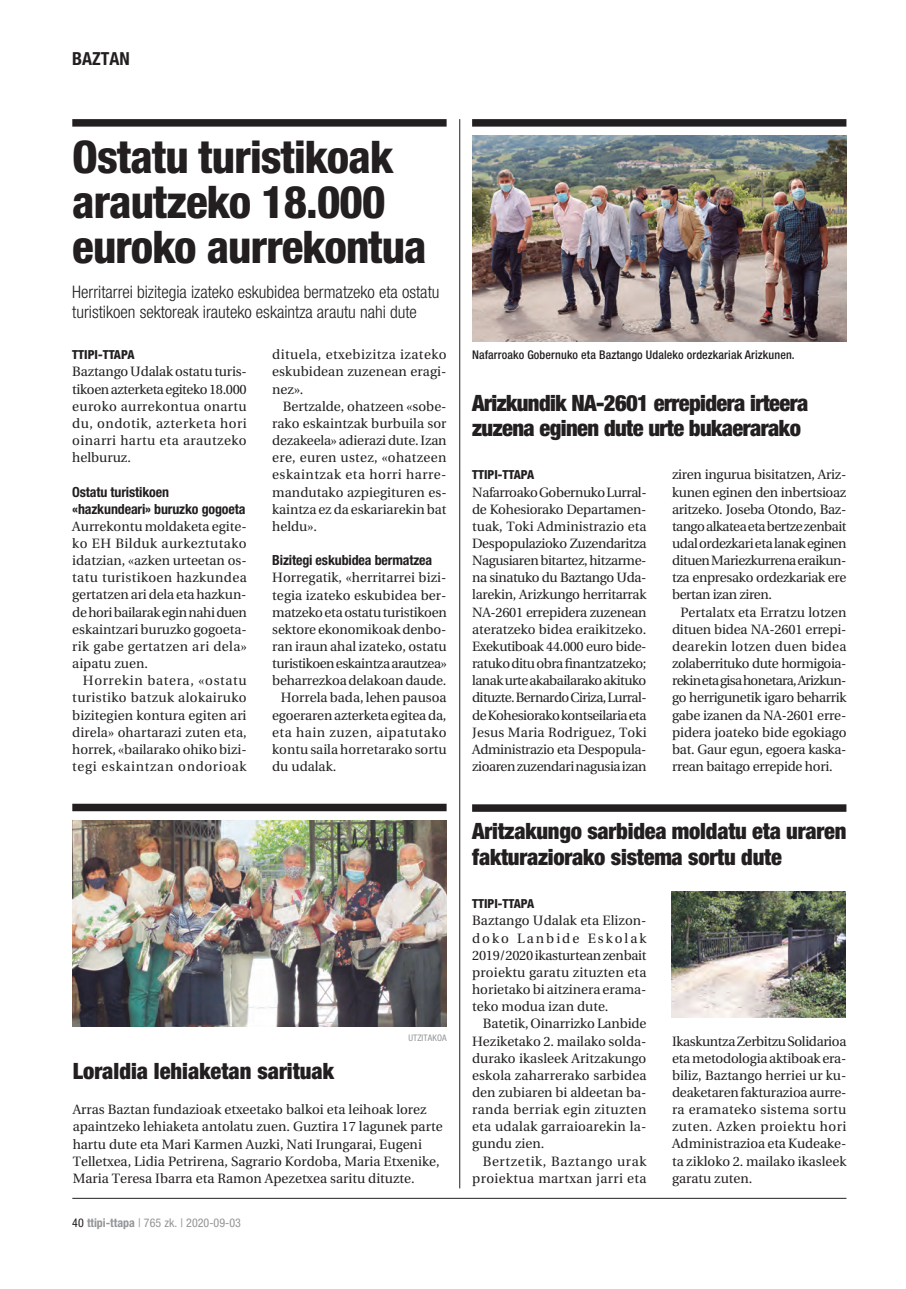
<style>
.page{position:relative;width:906px;height:1289px;background:#fff}
.page>*{position:absolute;margin:0;border:0;box-sizing:border-box;transform-origin:0 0}
.t1{font:800 condensed 45px/45px "Helvetica Neue";letter-spacing:-.02em;color:#231f20}
.t2{font:900 condensed 22.5px/25.5px "Helvetica Neue";letter-spacing:-.01em;color:#231f20}
.t3{font:700 condensed 18px "Helvetica Neue";color:#231f20}
.t4{font:300 condensed 17.25px/19.5px "Helvetica Neue";color:#231f20}
.t5{font:700 condensed 13.95px/17.1px "Helvetica Neue";letter-spacing:-.01em;color:#231f20}
.t6{font:13.5px/17.1px "Utopia";color:#231f20;text-align:justify}
.t7{font:13.5px/17.1px "Utopia";letter-spacing:.03em;color:#231f20;text-align:right}
.t8{font:13.5px "Utopia";letter-spacing:-.03em;color:#231f20}
.t9{font:13.5px "Utopia";letter-spacing:-.02em;color:#231f20}
.t10{font:13.5px "Utopia";letter-spacing:.035em;color:#231f20}
.t11{font:800 condensed 12.45px "Helvetica Neue";color:#231f20}
.t12{font:500 condensed 12px "Helvetica Neue";letter-spacing:.01em;color:#231f20}
.t13{font:condensed 12px "Helvetica Neue";color:#939598}
.t14{font:condensed 9px "Helvetica Neue";letter-spacing:.01em;color:#939598}
.s1{color:#231f20}
.s2{font-weight:700}
</style>
<div class="page">
<hr style="left:72px;top:1197px;width:774px;height:1px;background:#231f20">
<hr style="left:459px;top:119px;width:1px;height:1069px;background:#231f20">
<div style="left:72px;top:803px;width:374px;height:8px;background:#231f20"></div>
<img style="left:72px;top:820px;width:374px;height:206px">
<div style="left:72px;top:119px;width:374px;height:8px;background:#231f20"></div>
<img style="left:472px;top:135px;width:374px;height:206px">
<div style="left:472px;top:119px;width:374px;height:8px;background:#231f20"></div>
<div style="left:472px;top:804px;width:374px;height:7px;background:#231f20"></div>
<img style="left:671px;top:891px;width:174px;height:126px">
<h3 class="t3" style="left:72px;top:48px;width:59px">BAZTAN</h3>
<h1 class="t1" style="left:72px;top:133px;width:356px">Ostatu turistikoak arautzeko 18.000 euroko aurrekontua</h1>
<p class="t4" style="left:72px;top:282px;width:369px">Herritarrei bizitegia izateko eskubidea bermatzeko eta ostatu turistikoen sektoreak irauteko eskaintza arautu nahi dute</p>
<p class="t11" style="left:72px;top:347px;width:64px">TTIPI-TTAPA</p>
<p class="t6" style="left:72px;top:363px;width:176px">Baztango Udalak ostatu turis&shy;tikoen azterketa egiteko 18.000 euroko aurrekontua onartu du, ondotik, azterketa hori oinarri hartu eta arautzeko helburuz.</p>
<p class="t5" style="left:72px;top:483px;width:175px">Ostatu turistikoen «hazkundeari» buruzko gogoeta</p>
<p class="t6" style="left:72px;top:518px;width:176px">Aurrekontu moldaketa egite&shy;ko EH Bilduk aurkeztutako idatzian, «azken urteetan os&shy;tatu turistikoen hazkundea gertatzen ari dela eta hazkun&shy;de hori bailarak egin nahi duen eskaintzari buruzko gogoeta&shy;rik gabe gertatzen ari dela» aipatu zuen.</p>
<p class="t6" style="left:72px;top:672px;width:176px;text-indent:11px">Horrekin batera, «ostatu turistiko batzuk alokairuko bizitegien kontura egiten ari direla» ohartarazi zuten eta, horrek, «bailarako ohiko bizi&shy;tegi eskaintzan ondorioak</p>
<p class="t6" style="left:272px;top:346px;width:176px">dituela, etxebizitza izateko eskubidean zuzenean eragi&shy;nez».</p>
<p class="t6" style="left:272px;top:398px;width:176px;text-indent:11px">Bertzalde, ohatzeen «sobe&shy;rako eskaintzak burbuila sor dezakeela» adierazi dute. Izan ere, euren ustez, «ohatzeen eskaintzak eta horri harre&shy;mandutako azpiegituren es&shy;kaintza ez da eskariarekin bat heldu».</p>
<p class="t5" style="left:272px;top:551px;width:161px">Bizitegi eskubidea bermatzea</p>
<p class="t6" style="left:272px;top:569px;width:176px">Horregatik, «herritarrei bizi-</p>
<p class="t6" style="left:272px;top:586px;width:176px">tegia izateko eskubidea ber-</p>
<p class="t9" style="left:272px;top:604px;width:176px">matzeko eta ostatu turistikoen</p>
<p class="t6" style="left:272px;top:621px;width:176px">sektore ekonomikoak denbo-</p>
<p class="t6" style="left:272px;top:638px;width:176px">ran iraun ahal izateko, ostatu</p>
<p class="t8" style="left:272px;top:656px;width:176px">turistikoen eskaintza arautzea»</p>
<p class="t6" style="left:272px;top:672px;width:176px">beharrezkoa delakoan daude.</p>
<p class="t6" style="left:281px;top:689px;width:167px">Horrela bada, lehen pausoa</p>
<p class="t6" style="left:272px;top:706px;width:176px">egoeraren azterketa egitea da,</p>
<p class="t10" style="left:272px;top:724px;width:176px">eta hain zuzen, aipatutako</p>
<p class="t6" style="left:272px;top:741px;width:176px">kontu saila horretarako sortu</p>
<p class="t6" style="left:272px;top:758px;width:66px">du udalak.</p>
<p class="t14" style="left:408px;top:1032px;width:40px">UTZITAKOA</p>
<h2 class="t2" style="left:73px;top:1058px;width:263px">Loraldia lehiaketan sarituak</h2>
<p class="t6" style="left:73px;top:1101px;width:371px;text-align:left">Arras Baztan fundazioak etxeetako balkoi eta leihoak lorez apaintzeko lehiaketa antolatu zuen. Guztira 17 lagunek parte hartu dute eta Mari Karmen Auzki, Nati Irungarai, Eugeni Telletxea, Lidia Petrirena, Sagrario Kordoba, Maria Etxenike, Maria Teresa Ibarra eta Ramon Apezetxea saritu dituzte.</p>
<p class="t13" style="left:72px;top:1215px;width:170px"><span class="s1">40</span> <span class="s2">ttipi-ttapa</span> | 765 zk. | 2020-09-03</p>
<p class="t12" style="left:472px;top:348px;width:324px">Nafarroako Gobernuko eta Baztango Udaleko ordezkariak Arizkunen.</p>
<h2 class="t2" style="left:472px;top:389px;width:338px">Arizkundik NA-2601 errepidera irteera zuzena eginen dute urte bukaerarako</h2>
<p class="t11" style="left:472px;top:467px;width:64px">TTIPI-TTAPA</p>
<p class="t6" style="left:472px;top:483px;width:176px">Nafarroako Gobernuko Lurral&shy;de Kohesiorako Departamen&shy;tuak, Toki Administrazio eta Despopulazioko Zuzendaritza Nagusiaren bitartez, hitzarme&shy;na sinatuko du Baztango Uda&shy;larekin, Arizkungo herritarrak NA-2601 errepidera zuzenean ateratzeko bidea eraikitzeko.<br>Exekutiboak 44.000 euro bide&shy;ratuko ditu obra finantzatzeko; lanak urte akabailarako akituko dituzte. Bernardo Ciriza, Lurral&shy;de Kohesiorako kontseilaria eta Jesus Maria Rodriguez, Toki Administrazio eta Despopula&shy;zioaren zuzendari nagusia izan</p>
<p class="t6" style="left:672px;top:466px;width:176px">ziren ingurua bisitatzen, Ariz&shy;kunen eginen den inbertsioaz aritzeko. Joseba Otondo, Baz&shy;tango alkatea eta bertze zenbait udal ordezkari eta lanak eginen dituen Mariezkurrena eraikun&shy;tza enpresako ordezkariak ere bertan izan ziren.</p>
<p class="t6" style="left:672px;top:603px;width:176px;text-indent:9px">Pertalatx eta Erratzu lotzen dituen bidea NA-2601 errepi&shy;dearekin lotzen duen bidea zolaberrituko dute hormigoia&shy;rekin eta gisa honetara, Arizkun&shy;go herrigunetik igaro beharrik gabe izanen da NA-2601 erre&shy;pidera joateko bide egokiago bat. Gaur egun, egoera kaska&shy;rrean baitago errepide hori.</p>
<h2 class="t2" style="left:472px;top:818px;width:376px">Aritzakungo sarbidea moldatu eta uraren fakturaziorako sistema sortu dute</h2>
<p class="t11" style="left:472px;top:896px;width:64px">TTIPI-TTAPA</p>
<p class="t6" style="left:472px;top:912px;width:176px">Baztango Udalak eta Elizon&shy;doko Lanbide Eskolak 2019/2020 ikasturtean zenbait proiektu garatu zituzten eta horietako bi aitzinera erama&shy;teko modua izan dute.</p>
<p class="t6" style="left:472px;top:1015px;width:176px;text-indent:11px">Batetik, Oinarrizko Lanbide Heziketako 2. mailako solda&shy;durako ikasleek Aritzakungo eskola zaharrerako sarbidea den zubiaren bi aldeetan ba&shy;randa berriak egin zituzten eta udalak garraioarekin la&shy;gundu zien.</p>
<p class="t7" style="left:472px;top:1152px;width:176px">Bertzetik, Baztango urak proiektua martxan jarri eta</p>
<p class="t6" style="left:672px;top:1032px;width:176px">Ikaskuntza Zerbitzu Solidarioa eta metodologia aktiboak era&shy;biliz, Baztango herriei ur ku&shy;deaketaren fakturazioa aurre&shy;ra eramateko sistema sortu zuten. Azken proiektu hori Administrazioa eta Kudeake&shy;ta zikloko 2. mailako ikasleek garatu zuten.</p>
</div>
